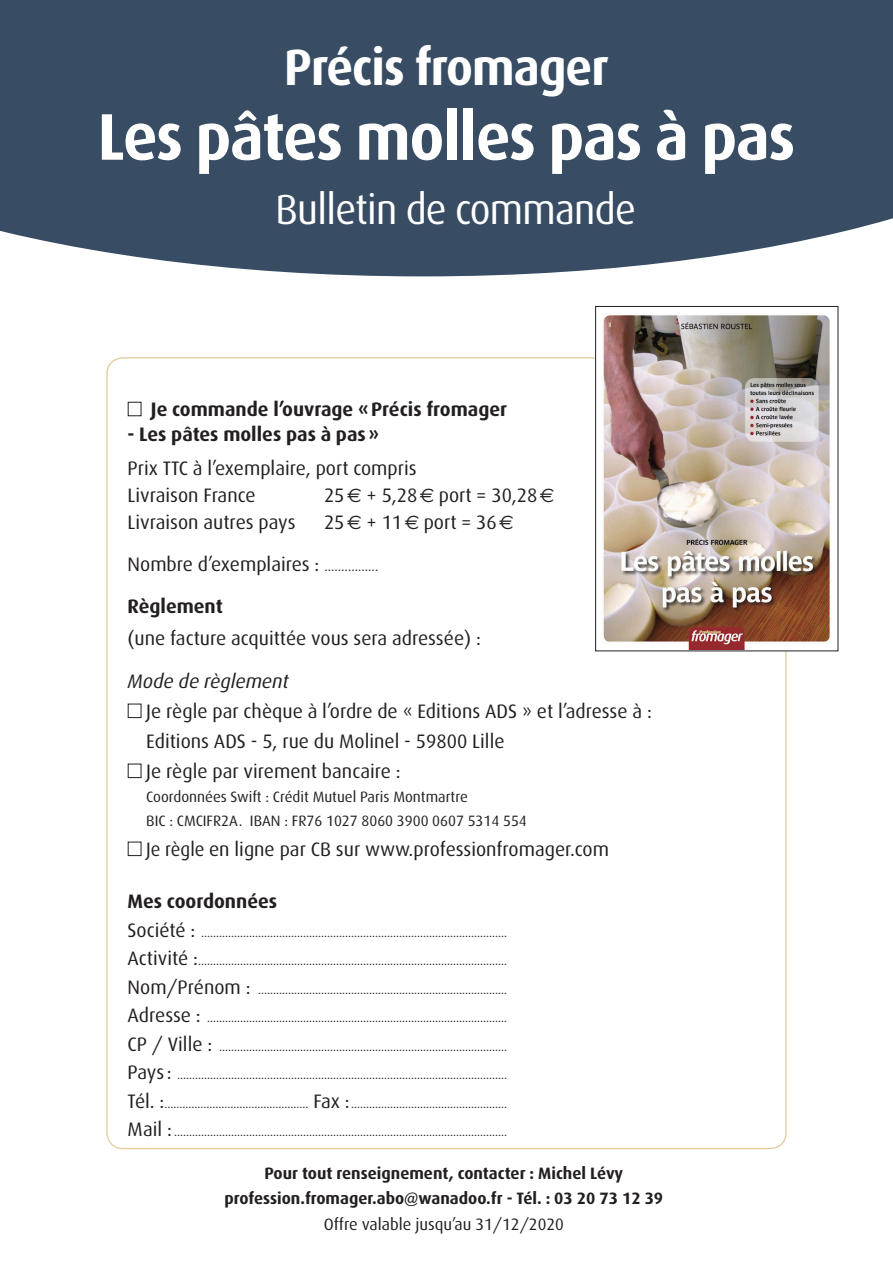
<style>
.page{position:relative;width:893px;height:1263px;background:#fff}
.page>*{position:absolute;margin:0;border:0;box-sizing:border-box;transform-origin:0 0}
.t1{font:700 66px "Dax";letter-spacing:-.02em;color:#fff;scale:.95 1}
.t2{font:700 51px "Dax";letter-spacing:-.02em;color:#fff;scale:.95 1}
.t3{font:42px "Dax";letter-spacing:-.02em;color:#fff;scale:.95 1}
.t4{font:19.5px/42px "Dax";color:#231f20}
.t5{font:700 19.5px "Dax";color:#231f20}
.t6{font:19.5px "Dax";color:#231f20;scale:.95 1}
.t7{font:italic 19.5px "Dax";color:#231f20}
.t8{font:700 16.5px/25.5px "Dax";color:#231f20;text-align:center}
.t9{font:16.5px "Dax";color:#231f20}
.t10{font:15px/24px "Dax";color:#231f20}
.t11{font:12px "Dax";color:#231f20}
.s1{font-family:"Euro Sans"}
.s2{font-size:13.5px}
.s3{font-weight:700}
.s4{font-size:19.5px}
</style>
<div class="page">
<div style="left:0;top:0;width:893px;height:276px;background:#384d63"></div>
<div style="left:128px;top:402px;width:13px;height:14px;border:1px solid #231f20"></div>
<div style="left:128px;top:704px;width:13px;height:14px;border:1px solid #231f20"></div>
<div style="left:128px;top:764px;width:13px;height:14px;border:1px solid #231f20"></div>
<div style="left:128px;top:842px;width:13px;height:14px;border:1px solid #231f20"></div>
<img style="left:603px;top:314px;width:227px;height:335px">
<div style="left:595px;top:306px;width:243px;height:345px;border:1px solid #231f20"></div>
<h2 class="t2" style="left:284px;top:38px;width:343px">Précis fromager</h2>
<h1 class="t1" style="left:98px;top:100px;width:736px">Les pâtes molles pas à pas</h1>
<h3 class="t3" style="left:276px;top:186px;width:381px">Bulletin de commande</h3>
<h3 class="t5" style="left:151px;top:398px;width:358px">Je commande l’ouvrage «Précis fromager</h3>
<h3 class="t5" style="left:128px;top:423px;width:253px">- Les pâtes molles pas à pas»</h3>
<h3 class="t4" style="left:128px;top:455px;width:291px;line-height:27px">Prix TTC à l’exemplaire, port compris<br>Livraison France</h3>
<h3 class="t4" style="left:324px;top:475px;width:232px">25<span class="s1">€</span> + 5,28<span class="s1">€</span> port = 30,28<span class="s1">€</span></h3>
<h3 class="t4" style="left:128px;top:502px;width:170px">Livraison autres pays</h3>
<h3 class="t4" style="left:128px;top:502px;width:388px;text-indent:196px">25<span class="s1">€</span> + 11<span class="s1">€</span> port = 36<span class="s1">€<br></span>Nombre d’exemplaires : <span class="s2">................<br></span><span class="s3">Règlement</span></h3>
<h3 class="t4" style="left:128px;top:617px;width:355px">(une facture acquittée vous sera adressée) :</h3>
<h3 class="t7" style="left:128px;top:670px;width:163px">Mode de règlement</h3>
<h3 class="t4" style="left:146px;top:696px;width:507px;line-height:30px">Je règle par chèque à l’ordre de « Editions ADS » et l’adresse à :<br>Editions ADS - 5, rue du Molinel - 59800 Lille<br>Je règle par virement bancaire :</h3>
<p class="t10" style="left:146px;top:784px;width:382px">Coordonnées Swift : Crédit Mutuel Paris Montmartre<br>BIC : CMCIFR2A. IBAN : FR76 1027 8060 3900 0607 5314 554</p>
<h3 class="t6" style="left:146px;top:838px;width:489px">Je règle en ligne par CB sur www.professionfromager.com</h3>
<h3 class="t5" style="left:128px;top:890px;width:151px">Mes coordonnées</h3>
<p class="t11" style="left:128px;top:926px;width:381px"><span class="s4">Société :</span> ......................................................................................................</p>
<p class="t11" style="left:128px;top:954px;width:381px"><span class="s4">Activité :</span>.......................................................................................................</p>
<p class="t11" style="left:128px;top:983px;width:381px"><span class="s4">Nom/Prénom :</span> ...................................................................................</p>
<p class="t11" style="left:128px;top:1011px;width:381px"><span class="s4">Adresse :</span> ....................................................................................................</p>
<p class="t11" style="left:128px;top:1040px;width:381px"><span class="s4">CP / Ville :</span> ................................................................................................</p>
<p class="t11" style="left:128px;top:1068px;width:381px"><span class="s4">Pays :</span> ..............................................................................................................</p>
<p class="t11" style="left:128px;top:1097px;width:381px"><span class="s4">Tél. :</span>................................................ <span class="s4">Fax :</span>....................................................</p>
<p class="t11" style="left:128px;top:1125px;width:381px"><span class="s4">Mail :</span> ...............................................................................................................</p>
<h3 class="t8" style="left:224px;top:1160px;width:440px">Pour tout renseignement, contacter : Michel Lévy profession.fromager.abo@wanadoo.fr - Tél. : 03 20 73 12 39</h3>
<h3 class="t9" style="left:324px;top:1215px;width:241px">Offre valable jusqu’au 31/12/2020</h3>
</div>
